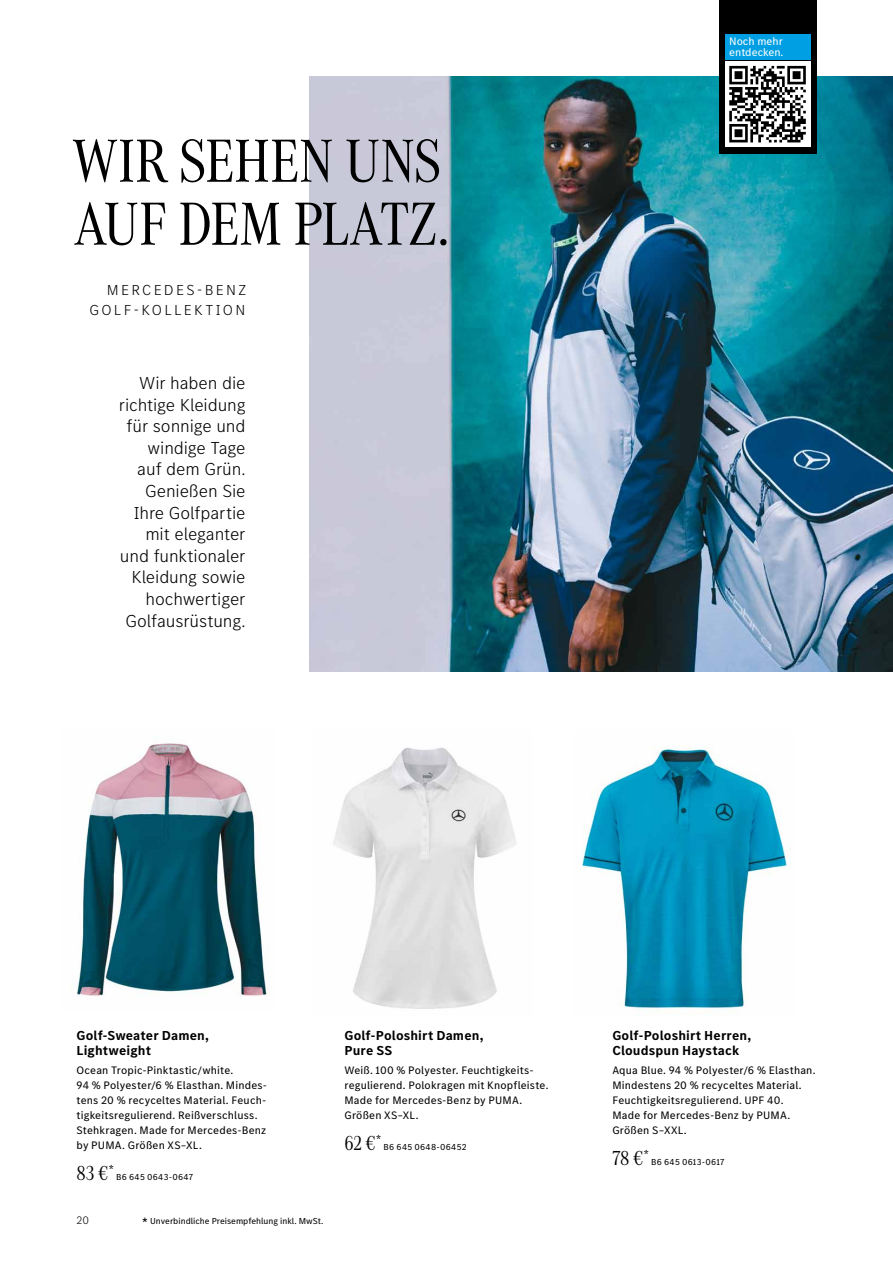
<style>
.page{position:relative;width:893px;height:1263px;background:#fff}
.page>*{position:absolute;margin:0;border:0;box-sizing:border-box;transform-origin:0 0}
.t1{font:63px/63px "MB Corpo A Title Cond";color:#000}
.t2{font:300 18px/21.6px "MB Corpo S Text";letter-spacing:-.005em;color:#000;text-align:right}
.t3{font:300 15px/19.5px "MB Corpo S Text";letter-spacing:.155em;color:#000;text-align:right}
.t4{font:700 13.5px/15px "MB Corpo S Text";letter-spacing:.01em;color:#000}
.t5{font:11.25px/15px "MB Corpo S Text";letter-spacing:.015em;color:#000}
.t6{font:11.25px/11.2px "MB Corpo S Text";letter-spacing:-.005em;color:#fff}
.t7{font:300 11.25px "MB Corpo S Text";color:#000}
.t8{font:9px "MB Corpo S Text";color:#000}
.t9{font:9px "MB Corpo S Text";letter-spacing:.03em;color:#000}
.t10{font:9px "MB Corpo S Text";letter-spacing:.035em;color:#000}
.s1{font-family:"MB Corpo A Title Cond";font-size:21px}
.s2{font-size:15px}
</style>
<div class="page">
<img style="left:71px;top:743px;width:197px;height:253px">
<img style="left:309px;top:77px;width:584px;height:595px">
<img style="left:333px;top:747px;width:184px;height:262px">
<img style="left:582px;top:746px;width:209px;height:263px">
<div style="left:719px;top:0;width:97px;height:153px;background:#000"></div>
<div style="left:725px;top:34px;width:85px;height:26px;background:#009fe3"></div>
<div style="left:725px;top:62px;width:85px;height:85px;background:#fff"></div>
<svg style="left:729px;top:66px;width:77px;height:76px"></svg>
<h1 class="t1" style="left:73px;top:125px;width:377px">WIR SEHEN UNS<br>AUF DEM PLATZ.</h1>
<h3 class="t3" style="left:89px;top:280px;width:158px">mercedes-b enz<br>Golf-KolleK tion</h3>
<h2 class="t2" style="left:119px;top:371px;width:128px">Wir haben die richtige Kleidung für sonnige und windige Tage auf dem Grün.<br>Genießen Sie<br>Ihre Golfpartie mit eleganter und funktionaler<br>Kleidung sowie hochwertiger<br>Golfausrüstung.</h2>
<p class="t6" style="left:729px;top:35px;width:56px">Noch mehr entdecken.</p>
<p class="t4" style="left:77px;top:1028px;width:134px">Golf-Sweater Damen,<br>Lightweight</p>
<p class="t5" style="left:77px;top:1063px;width:192px">Ocean Tropic-Pinktastic/white.<br>94 % Polyester/6 % Elasthan. Mindes&shy;tens 20 % recyceltes Material. Feuch&shy;tigkeitsregulierend. Reißverschluss.<br>Stehkragen. Made for Mercedes-Benz by PUMA. Größen XS–XL.</p>
<p class="t10" style="left:77px;top:1170px;width:118px"><span class="s1">83 €</span><sup>*</sup> B6 645 0643-0647</p>
<p class="t7" style="left:77px;top:1212px;width:14px">20</p>
<p class="t8" style="left:142px;top:1215px;width:183px"><span class="s2">*</span> Unverbindliche Preisempfehlung inkl. MwSt.</p>
<p class="t4" style="left:344px;top:1028px;width:141px">Golf-Poloshirt Damen,<br>Pure SS</p>
<p class="t5" style="left:344px;top:1063px;width:206px">Weiß. 100 % Polyester. Feuchtigkeits&shy;regulierend. Polokragen mit Knopfleiste.<br>Made for Mercedes-Benz by PUMA.<br>Größen XS–XL.</p>
<p class="t9" style="left:344px;top:1140px;width:124px"><span class="s1">62 €</span><sup>*</sup> B6 645 0648-06452</p>
<p class="t4" style="left:612px;top:1028px;width:141px">Golf-Poloshirt Herren,<br>Cloudspun Haystack</p>
<p class="t5" style="left:612px;top:1063px;width:205px">Aqua Blue. 94 % Polyester/6 % Elasthan.<br>Mindestens 20 % recyceltes Material.<br>Feuchtigkeitsregulierend. UPF 40.<br>Made for Mercedes-Benz by PUMA.<br>Größen S–XXL.</p>
<p class="t9" style="left:612px;top:1155px;width:114px"><span class="s1">78 €</span><sup>*</sup> B6 645 0613-0617</p>
</div>
